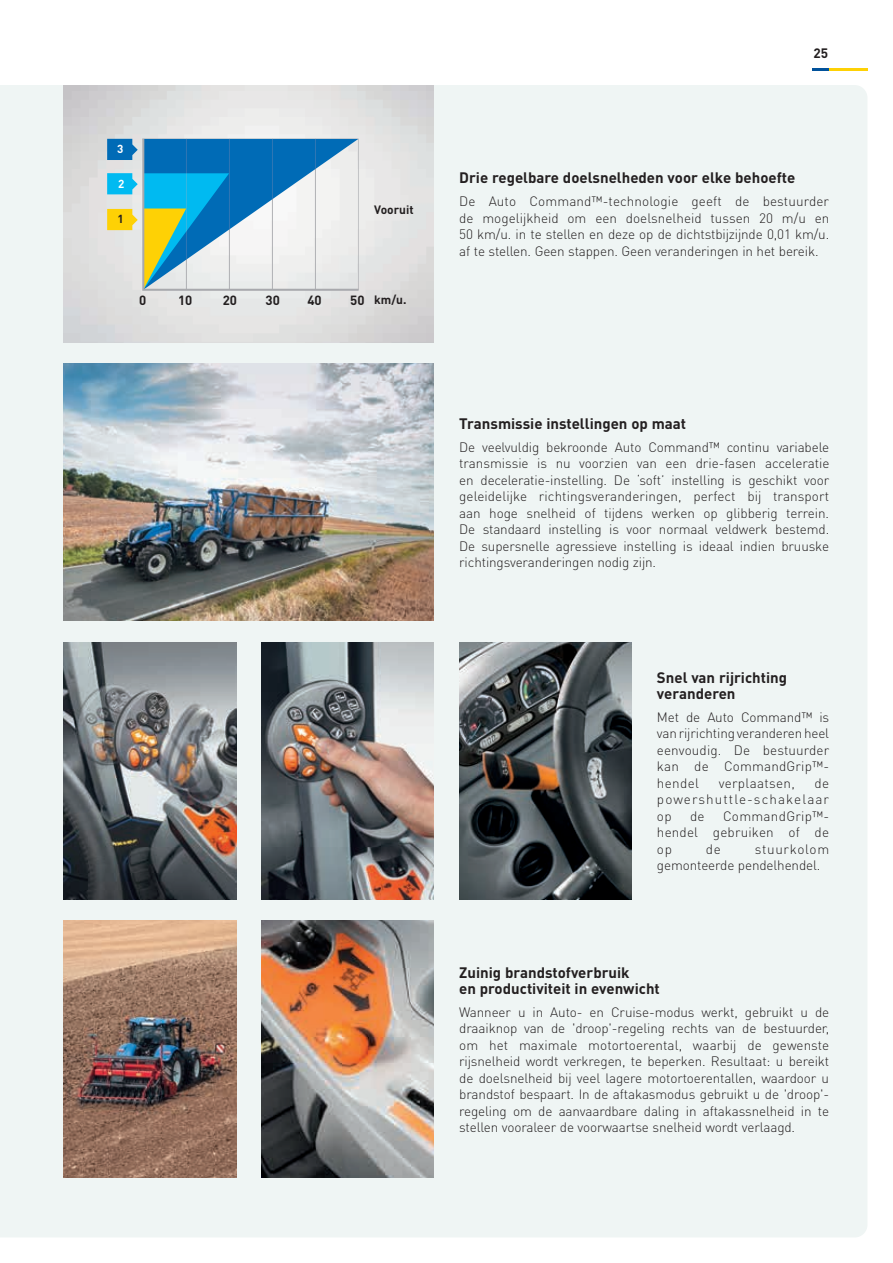
<style>
.page{position:relative;width:893px;height:1263px;background:#fff}
.page>*{position:absolute;margin:0;border:0;box-sizing:border-box;transform-origin:0 0}
.t1{font:700 15px/16.5px "DIN Pro";color:#231f20}
.t2{font:300 13.5px/16.5px "DIN Pro";letter-spacing:-.01em;color:#231f20;text-align:justify}
.t3{font:300 13.5px "DIN Pro";letter-spacing:.025em;color:#231f20}
.t4{font:700 13.5px "DIN Pro";color:#231f20}
.t5{font:700 13.2px "DIN Pro";color:#231f20}
.t6{font:700 12px "DIN Pro";color:#231f20}
.t7{font:700 11.55px "DIN Pro";color:#fff}
.t8{font:700 11.55px "DIN Pro";color:#231f20}
</style>
<div class="page">
<svg style="left:812px;top:68px;width:55px;height:2px"></svg>
<div style="left:0;top:85px;width:867px;height:1152px;background:#eff5f4"></div>
<img style="left:64px;top:364px;width:370px;height:257px">
<img style="left:64px;top:921px;width:172px;height:257px">
<img style="left:261px;top:921px;width:173px;height:257px">
<img style="left:64px;top:85px;width:370px;height:257px">
<svg style="left:107px;top:139px;width:252px;height:152px"></svg>
<img style="left:459px;top:642px;width:172px;height:257px">
<img style="left:64px;top:642px;width:172px;height:257px">
<img style="left:261px;top:642px;width:173px;height:257px">
<p class="t7" style="left:117px;top:141px;width:8px">3</p>
<p class="t7" style="left:118px;top:176px;width:8px">2</p>
<p class="t8" style="left:117px;top:211px;width:8px">1</p>
<p class="t6" style="left:374px;top:201px;width:41px">Vooruit</p>
<p class="t5" style="left:139px;top:291px;width:9px">0</p>
<p class="t5" style="left:178px;top:291px;width:16px">10</p>
<p class="t5" style="left:223px;top:291px;width:16px">20</p>
<p class="t5" style="left:266px;top:291px;width:16px">30</p>
<p class="t5" style="left:307px;top:291px;width:16px">40</p>
<p class="t5" style="left:350px;top:291px;width:16px">50</p>
<p class="t6" style="left:374px;top:292px;width:34px">km/u.</p>
<p class="t4" style="left:813px;top:44px;width:16px">25</p>
<p class="t1" style="left:459px;top:169px;width:338px">Drie regelbare doelsnelheden voor elke behoefte</p>
<p class="t2" style="left:459px;top:192px;width:372px">De Auto Command™-technologie geeft de bestuurder de mogelijkheid om een doelsnelheid tussen 20 m/u en 50 km/u. in te stellen en deze op de dichtstbijzijnde 0,01 km/u. af te stellen. Geen stappen. Geen veranderingen in het bereik.</p>
<p class="t1" style="left:459px;top:414px;width:228px">Transmissie instellingen op maat</p>
<p class="t2" style="left:459px;top:438px;width:372px">De veelvuldig bekroonde Auto Command™ continu variabele transmissie is nu voorzien van een drie-fasen acceleratie en deceleratie-instelling. De ‘soft’ instelling is geschikt voor geleidelijke richtingsveranderingen, perfect bij transport aan hoge snelheid of tijdens werken op glibberig terrein.<br>De standaard instelling is voor normaal veldwerk bestemd.<br>De supersnelle agressieve instelling is ideaal indien bruuske richtingsveranderingen nodig zijn.</p>
<p class="t1" style="left:657px;top:668px;width:132px">Snel van rijrichting veranderen</p>
<p class="t2" style="left:657px;top:708px;width:174px">Met de Auto Command™ is van rijrichting veranderen heel eenvoudig. De bestuurder kan de CommandGrip™- hendel</p>
<p class="t2" style="left:657px;top:774px;width:174px;text-indent:158px">de powershuttle-schakelaar op</p>
<p class="t3" style="left:719px;top:774px;width:78px">verplaatsen,</p>
<p class="t2" style="left:657px;top:807px;width:174px;text-indent:66px">CommandGrip™- hendel gebruiken of de op</p>
<p class="t2" style="left:690px;top:807px;width:16px">de</p>
<p class="t2" style="left:657px;top:840px;width:174px;text-indent:98px">stuurkolom gemonteerde pendelhendel.</p>
<p class="t2" style="left:706px;top:840px;width:17px">de</p>
<p class="t1" style="left:459px;top:963px;width:202px">Zuinig brandstofverbruik<br>en productiviteit in evenwicht</p>
<p class="t2" style="left:459px;top:1003px;width:372px">Wanneer u in Auto- en Cruise-modus werkt, gebruikt u de draaiknop van de 'droop'-regeling rechts van de bestuurder, om het maximale motortoerental, waarbij de gewenste rijsnelheid wordt verkregen, te beperken. Resultaat: u bereikt de doelsnelheid bij veel lagere motortoerentallen, waardoor u brandstof bespaart. In de aftakasmodus gebruikt u de 'droop'- regeling om de aanvaardbare daling in aftakassnelheid in te stellen vooraleer de voorwaartse snelheid wordt verlaagd.</p>
</div>
